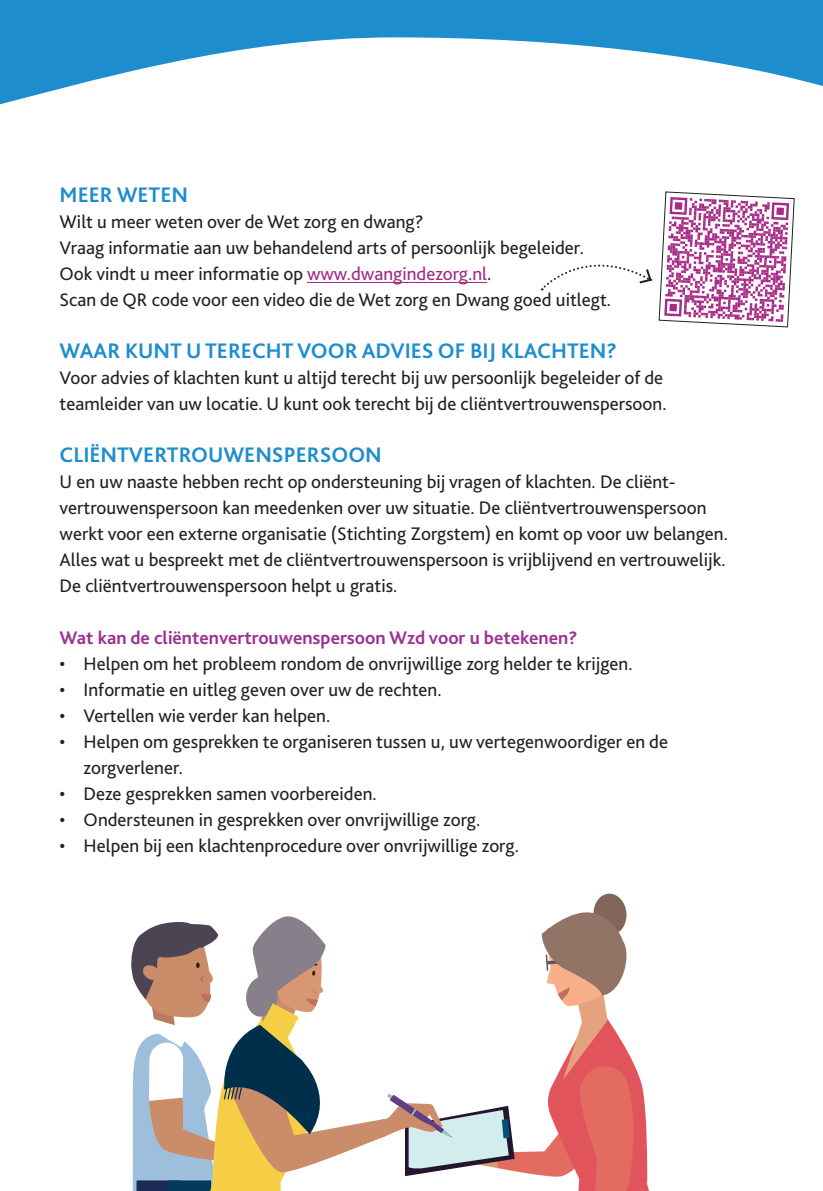
<style>
.page{position:relative;width:823px;height:1191px;background:#fff}
.page>*{position:absolute;margin:0;border:0;box-sizing:border-box;transform-origin:0 0}
.tussenkop{font:700 22px "Bliss 2";color:#1e8dcd}
.tussenkop-2{font:19px/26px "Bliss 2";color:#231f20}
.Body{font:700 19px "Bliss 2";color:#9b3293}
.s1{color:#a12987}
</style>
<div class="page">
<svg style="left:822px;top:0;width:1px;height:86px"></svg>
<hr style="left:307px;top:282px;width:180px;height:1px;background:#a12987">
<svg style="left:0;top:0;width:822px;height:105px;fill:#1e8dcd"></svg>
<svg style="left:131px;top:893px;width:518px;height:298px"></svg>
<svg style="left:658px;top:191px;width:136px;height:136px"></svg>
<svg style="left:541px;top:264px;width:111px;height:26px"></svg>
<p class="tussenkop" style="left:60px;top:181px;width:130px">MEER WETEN</p>
<p class="tussenkop-2" style="left:60px;top:208px;width:552px">Wilt u meer weten over de Wet zorg en dwang?<br>Vraag informatie aan uw behandelend arts of persoonlijk begeleider.<br>Ook vindt u meer informatie op <span class="s1">www.dwangindezorg.nl</span>.<br>Scan de QR code voor een video die de Wet zorg en Dwang goed uitlegt.</p>
<p class="tussenkop" style="left:60px;top:337px;width:558px">WAAR KUNT U TERECHT VOOR ADVIES OF BIJ KLACHTEN?</p>
<p class="tussenkop-2" style="left:60px;top:364px;width:608px">Voor advies of klachten kunt u altijd terecht bij uw persoonlijk begeleider of de teamleider van uw locatie. U kunt ook terecht bij de cliëntvertrouwenspersoon.</p>
<p class="tussenkop" style="left:60px;top:441px;width:323px">CLIËNTVERTROUWENSPERSOON</p>
<p class="tussenkop-2" style="left:60px;top:468px;width:669px">U en uw naaste hebben recht op ondersteuning bij vragen of klachten. De cliënt&shy;vertrouwenspersoon kan meedenken over uw situatie. De cliëntvertrouwenspersoon werkt voor een externe organisatie (Stichting Zorgstem) en komt op voor uw belangen.<br>Alles wat u bespreekt met de cliëntvertrouwenspersoon is vrijblijvend en vertrouwelijk.<br>De cliëntvertrouwenspersoon helpt u gratis.</p>
<p class="Body" style="left:60px;top:626px;width:519px">Wat kan de cliëntenvertrouwenspersoon Wzd voor u betekenen?</p>
<p class="tussenkop-2" style="left:60px;top:650px;width:574px">• Helpen om het probleem rondom de onvrijwillige zorg helder te krijgen.</p>
<p class="tussenkop-2" style="left:60px;top:676px;width:383px">• Informatie en uitleg geven over uw de rechten.</p>
<p class="tussenkop-2" style="left:60px;top:702px;width:272px">• Vertellen wie verder kan helpen.</p>
<p class="tussenkop-2" style="left:84px;top:728px;width:585px;text-indent:-24px">• Helpen om gesprekken te organiseren tussen u, uw vertegenwoordiger en de zorgverlener.</p>
<p class="tussenkop-2" style="left:60px;top:780px;width:318px">• Deze gesprekken samen voorbereiden.</p>
<p class="tussenkop-2" style="left:60px;top:806px;width:422px">• Ondersteunen in gesprekken over onvrijwillige zorg.</p>
<p class="tussenkop-2" style="left:60px;top:832px;width:460px">• Helpen bij een klachtenprocedure over onvrijwillige zorg.</p>
</div>
